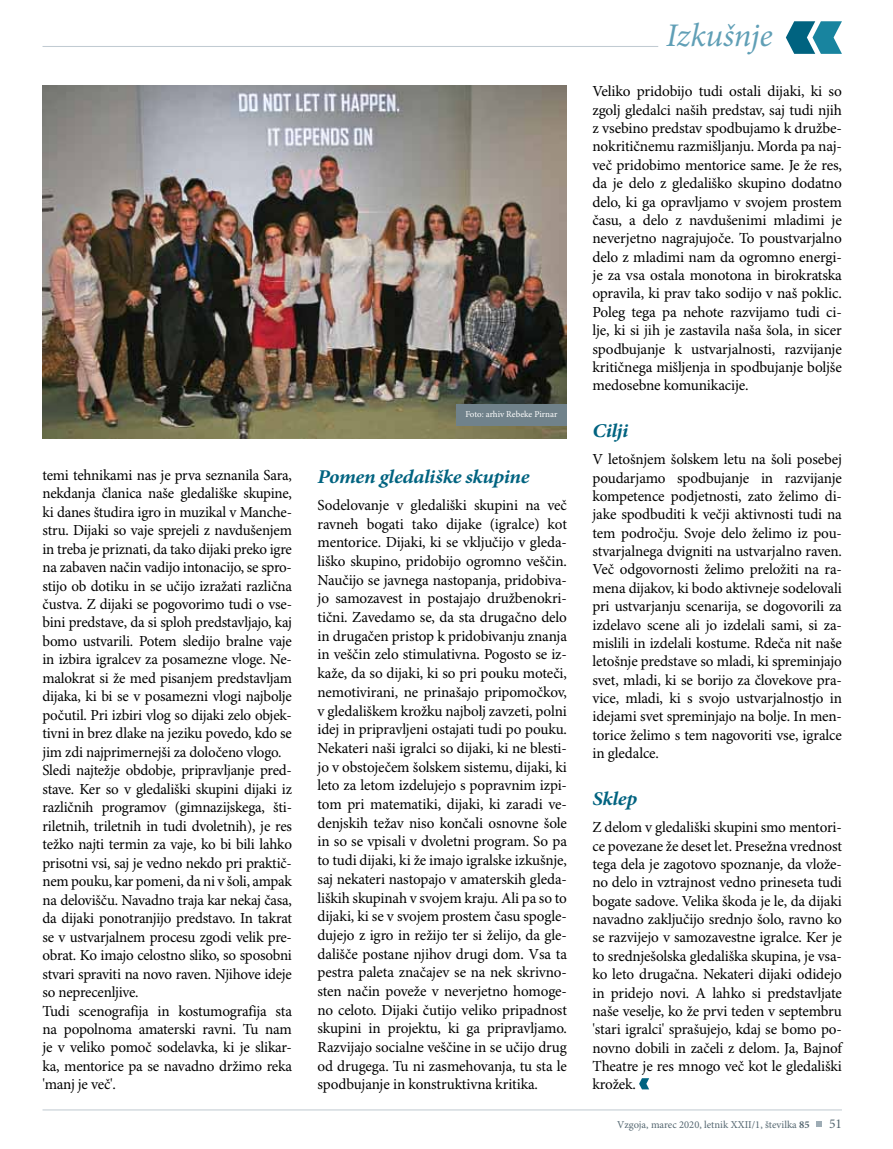
<style>
.page{position:relative;width:893px;height:1149px;background:#fff}
.page>*{position:absolute;margin:0;border:0;box-sizing:border-box;transform-origin:0 0}
.t1{font:italic 33px "Minion Pro";letter-spacing:-.01em;color:#609fb6}
.t2{font:italic 700 19.5px "Minion Pro";letter-spacing:-.015em;color:#006380;scale:1.08 1}
.t3{font:15.3px/18.3px "Minion Pro";letter-spacing:-.015em;color:#000;text-align:justify}
.t4{font:13.5px "Minion Pro";color:#546670}
.t5{font:10.5px "Minion Pro";color:#546670}
.t6{font:9px "Minion Pro";letter-spacing:-.005em;color:#fff}
.s1{font-weight:700}
</style>
<div class="page">
<svg style="left:786px;top:21px;width:56px;height:33px"></svg>
<hr style="left:43px;top:46px;width:615px;height:1px;background:#c1cbd2">
<svg style="left:816px;top:1121px;width:6px;height:4px"></svg>
<hr style="left:43px;top:1108px;width:799px;height:2px;background:#c1cbd2">
<img style="left:43px;top:85px;width:524px;height:353px">
<svg style="left:639px;top:1078px;width:10px;height:11px"></svg>
<div style="left:457px;top:404px;width:110px;height:21px;background:#70828b"></div>
<p class="t6" style="left:465px;top:409px;width:93px">Foto: arhiv Rebeke Pirnar</p>
<p class="t3" style="left:43px;top:466px;width:251px;text-align:left">temi tehnikami nas je prva seznanila Sara, nekdanja članica naše gledališke skupine, ki danes študira igro in muzikal v Manche&shy;stru. Dijaki so vaje sprejeli z navdušenjem in treba je priznati, da tako dijaki preko igre na zabaven način vadijo intonacijo, se spro&shy;stijo ob dotiku in se učijo izražati različna čustva. Z dijaki se pogovorimo tudi o vse&shy;bini predstave, da si sploh predstavljajo, kaj bomo ustvarili. Potem sledijo bralne vaje in izbira igralcev za posamezne vloge. Ne&shy;malokrat si že med pisanjem predstavljam dijaka, ki bi se v posamezni vlogi najbolje počutil. Pri izbiri vlog so dijaki zelo objek&shy;tivni in brez dlake na jeziku povedo, kdo se jim zdi najprimernejši za določeno vlogo.<br>Sledi najtežje obdobje, pripravljanje pred&shy;stave. Ker so v gledališki skupini dijaki iz različnih programov (gimnazijskega, šti&shy;riletnih, triletnih in tudi dvoletnih), je res težko najti termin za vaje, ko bi bili lahko prisotni vsi, saj je vedno nekdo pri praktič&shy;nem pouku, kar pomeni, da ni v šoli, ampak na delovišču. Navadno traja kar nekaj časa, da dijaki ponotranjijo predstavo. In takrat se v ustvarjalnem procesu zgodi velik pre&shy;obrat. Ko imajo celostno sliko, so sposobni stvari spraviti na novo raven. Njihove ideje so neprecenljive.<br>Tudi scenografija in kostumografija sta na popolnoma amaterski ravni. Tu nam je v veliko pomoč sodelavka, ki je slikar&shy;ka, mentorice pa se navadno držimo reka 'manj je več'.</p>
<p class="t2" style="left:317px;top:462px;width:198px">Pomen gledališke skupine</p>
<p class="t3" style="left:317px;top:496px;width:251px;line-height:18.8px">Sodelovanje v gledališki skupini na več ravneh bogati tako dijake (igralce) kot mentorice. Dijaki, ki se vključijo v gleda&shy;liško skupino, pridobijo ogromno veščin.<br>Naučijo se javnega nastopanja, pridobiva&shy;jo samozavest in postajajo družbenokri&shy;tični. Zavedamo se, da sta drugačno delo in drugačen pristop k pridobivanju znanja in veščin zelo stimulativna. Pogosto se iz&shy;kaže, da so dijaki, ki so pri pouku moteči, nemotivirani, ne prinašajo pripomočkov, v gledališkem krožku najbolj zavzeti, polni idej in pripravljeni ostajati tudi po pouku.<br>Nekateri naši igralci so dijaki, ki ne blesti&shy;jo v obstoječem šolskem sistemu, dijaki, ki leto za letom izdelujejo s popravnim izpi&shy;tom pri matematiki, dijaki, ki zaradi ve&shy;denjskih težav niso končali osnovne šole in so se vpisali v dvoletni program. So pa to tudi dijaki, ki že imajo igralske izkušnje, saj nekateri nastopajo v amaterskih gleda&shy;liških skupinah v svojem kraju. Ali pa so to dijaki, ki se v svojem prostem času spogle&shy;dujejo z igro in režijo ter si želijo, da gle&shy;dališče postane njihov drugi dom. Vsa ta pestra paleta značajev se na nek skrivno&shy;sten način poveže v neverjetno homoge&shy;no celoto. Dijaki čutijo veliko pripadnost skupini in projektu, ki ga pripravljamo.<br>Razvijajo socialne veščine in se učijo drug od drugega. Tu ni zasmehovanja, tu sta le spodbujanje in konstruktivna kritika.</p>
<h1 class="t1" style="left:666px;top:13px;width:108px">Izkušnje</h1>
<p class="t3" style="left:592px;top:83px;width:251px">Veliko pridobijo tudi ostali dijaki, ki so zgolj gledalci naših predstav, saj tudi njih z vsebino predstav spodbujamo k družbe&shy;nokritičnemu razmišljanju. Morda pa naj&shy;več pridobimo mentorice same. Je že res, da je delo z gledališko skupino dodatno delo, ki ga opravljamo v svojem prostem času, a delo z navdušenimi mladimi je neverjetno nagrajujoče. To poustvarjalno delo z mladimi nam da ogromno energi&shy;je za vsa ostala monotona in birokratska opravila, ki prav tako sodijo v naš poklic.<br>Poleg tega pa nehote razvijamo tudi ci&shy;lje, ki si jih je zastavila naša šola, in sicer spodbujanje k ustvarjalnosti, razvijanje kritičnega mišljenja in spodbujanje boljše medosebne komunikacije.</p>
<p class="t2" style="left:592px;top:417px;width:35px">Cilji</p>
<p class="t3" style="left:592px;top:450px;width:251px">V letošnjem šolskem letu na šoli posebej poudarjamo spodbujanje in razvijanje kompetence podjetnosti, zato želimo di&shy;jake spodbuditi k večji aktivnosti tudi na tem področju. Svoje delo želimo iz pou&shy;stvarjalnega dvigniti na ustvarjalno raven.<br>Več odgovornosti želimo preložiti na ra&shy;mena dijakov, ki bodo aktivneje sodelovali pri ustvarjanju scenarija, se dogovorili za izdelavo scene ali jo izdelali sami, si za&shy;mislili in izdelali kostume. Rdeča nit naše letošnje predstave so mladi, ki spreminjajo svet, mladi, ki se borijo za človekove pra&shy;vice, mladi, ki s svojo ustvarjalnostjo in idejami svet spreminjajo na bolje. In men&shy;torice želimo s tem nagovoriti vse, igralce in gledalce.</p>
<p class="t2" style="left:592px;top:785px;width:43px">Sklep</p>
<p class="t3" style="left:592px;top:818px;width:251px">Z delom v gledališki skupini smo mentori&shy;ce povezane že deset let. Presežna vrednost tega dela je zagotovo spoznanje, da vlože&shy;no delo in vztrajnost vedno prineseta tudi bogate sadove. Velika škoda je le, da dijaki navadno zaključijo srednjo šolo, ravno ko se razvijejo v samozavestne igralce. Ker je to srednješolska gledališka skupina, je vsa&shy;ko leto drugačna. Nekateri dijaki odidejo in pridejo novi. A lahko si predstavljate naše veselje, ko že prvi teden v septembru 'stari igralci' sprašujejo, kdaj se bomo po&shy;novno dobili in začeli z delom. Ja, Bajnof Theatre je res mnogo več kot le gledališki krožek.</p>
<p class="t5" style="left:617px;top:1117px;width:194px">Vzgoja, marec 2020, letnik XXII/1, številka <span class="s1">85</span></p>
<p class="t4" style="left:829px;top:1115px;width:14px">51</p>
</div>
